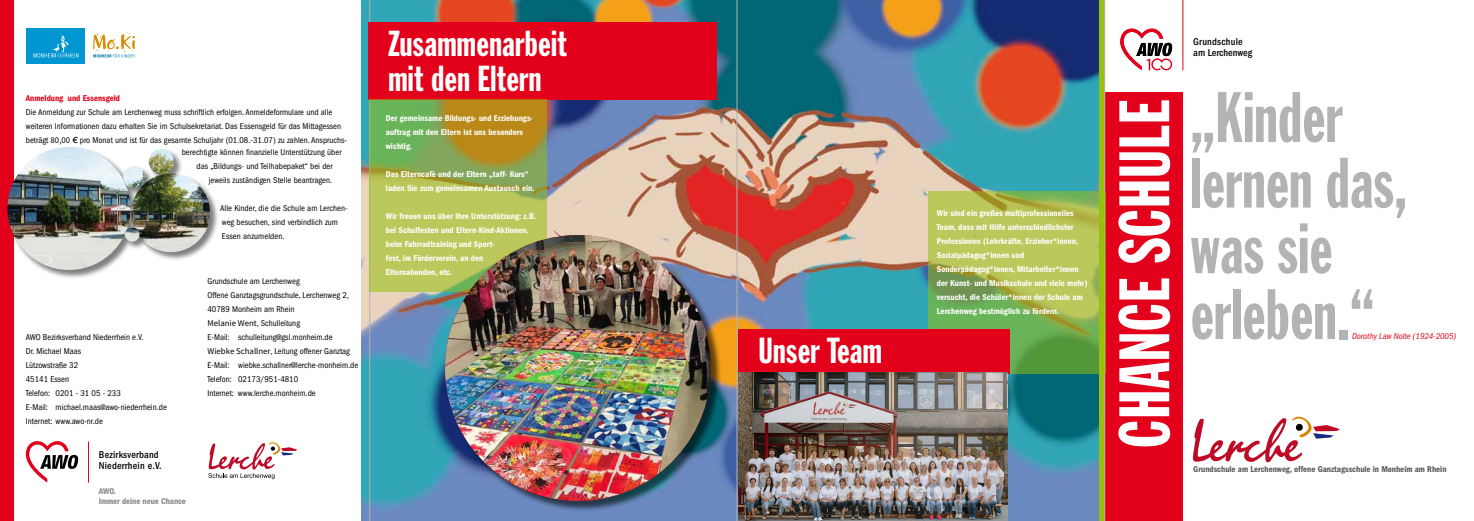
<style>
.page{position:relative;width:1474px;height:521px;background:#fff}
.page>*{position:absolute;margin:0;border:0;box-sizing:border-box;transform-origin:0 0}
.t1{font:70px/65.6px "Franklin Gothic Extra Cond";letter-spacing:.005em;color:#b1b3b4;scale:.93 1}
.t2{font:70px "Franklin Gothic Extra Cond";letter-spacing:.005em;color:#fff}
.t3{font:35.52px/35px "Franklin Gothic Extra Cond";letter-spacing:.01em;color:#fff}
.t4{font:500 condensed 10.24px/11.1px "Franklin Gothic";letter-spacing:.02em;color:#000}
.t5{font:condensed 8.75px/14px "Franklin Gothic";color:#000}
.t6{font:600 condensed 8.75px/14px "Franklin Gothic";letter-spacing:.005em;color:#fff}
.t7{font:600 condensed 8.75px "Franklin Gothic";color:#58585a}
.t8{font:italic condensed 8.75px "Franklin Gothic";color:#e2001a}
.t9{font:600 condensed 8.75px/10.5px "Franklin Gothic";letter-spacing:-.005em;color:#87888a}
.t10{font:600 condensed 8.75px "Franklin Gothic";color:#e2001a}
.s1{font-family:"Source Sans Pro";font-stretch:normal}
.s2{font-family:"Linotype Euro Font Ato F";font-stretch:normal}
</style>
<div class="page">
<img style="left:361px;top:0;width:737px;height:521px">
<div style="left:1105px;top:93px;width:77px;height:428px;background:#e2001a"></div>
<svg style="left:1192px;top:417px;width:147px;height:45px"></svg>
<div style="left:0;top:0;width:14px;height:521px;background:#e2001a"></div>
<div style="left:27px;top:28px;width:58px;height:35px;background:#0096d2"></div>
<svg style="left:33px;top:35px;width:46px;height:23px"></svg>
<svg style="left:93px;top:32px;width:42px;height:26px"></svg>
<svg style="left:208px;top:442px;width:89px;height:37px"></svg>
<svg style="left:26px;top:441px;width:52px;height:41px"></svg>
<hr style="left:88px;top:441px;width:1px;height:41px;background:#e2001a">
<div style="left:7px;top:147px;width:133px;height:132px;background:#000;opacity:.5"></div>
<img style="left:7px;top:147px;width:123px;height:123px;border-radius:60px">
<div style="left:131px;top:173px;width:88px;height:88px;background:#000;opacity:.5"></div>
<img style="left:131px;top:173px;width:79px;height:79px;border-radius:39px">
<div style="left:148px;top:148px;width:35px;height:35px;background:#000;opacity:.5"></div>
<img style="left:149px;top:149px;width:25px;height:25px;border-radius:13px">
<div style="left:123px;top:166px;width:31px;height:31px;background:#000;opacity:.5"></div>
<img style="left:123px;top:166px;width:22px;height:22px;border-radius:11px">
<div style="left:124px;top:227px;width:24px;height:23px;background:#000;opacity:.5"></div>
<img style="left:125px;top:227px;width:14px;height:15px;border-radius:7px">
<svg style="left:1120px;top:28px;width:52px;height:43px"></svg>
<hr style="left:736px;top:0;width:1px;height:521px;background:#b1b3b4">
<hr style="left:369px;top:0;width:1px;height:521px;background:#b1b3b4">
<hr style="left:1104px;top:0;width:1px;height:521px;background:#b1b3b4">
<div style="left:368px;top:22px;width:348px;height:77px;background:#e2001a"></div>
<svg style="left:928px;top:192px;width:177px;height:182px;background:#99b750"></svg>
<svg style="left:369px;top:99px;width:177px;height:193px;background:#a5b04a"></svg>
<div style="left:738px;top:329px;width:271px;height:44px;background:#e2001a"></div>
<div style="left:446px;top:236px;width:275px;height:276px;background:#000;opacity:.6"></div>
<img style="left:441px;top:235px;width:273px;height:269px">
<hr style="left:1182px;top:0;width:1px;height:70px;background:#e2001a">
<img style="left:738px;top:372px;width:269px;height:149px">
<p class="t10" style="left:26px;top:93px;width:96px">Anmeldung und Essensgeld</p>
<p class="t5" style="left:26px;top:106px;width:323px">Die Anmeldung zur Schule am Lerchenweg muss schriftlich erfolgen. Anmeldeformulare und alle weiteren Informationen dazu erhalten Sie im Schulsekretariat. Das Essensgeld für das Mittagessen beträgt <span class="s1">80,00</span> <span class="s2">e</span> pro Monat und ist für das gesamte Schuljahr (01.08.-31.07) zu zahlen. Anspruchs-</p>
<p class="t5" style="left:196px;top:145px;width:146px;text-indent:-15px">berechtigte können finanzielle Unterstützung über das „Bildungs- und Teilhabepaket“ bei der</p>
<p class="t5" style="left:209px;top:173px;width:125px">jeweils zuständigen Stelle beantragen.</p>
<p class="t5" style="left:220px;top:201px;width:129px">Alle Kinder, die die Schule am Lerchen&shy;weg besuchen, sind verbindlich zum<br>Essen anzumelden.</p>
<p class="t5" style="left:26px;top:330px;width:119px">AWO Bezirksverband Niederrhein e.V.</p>
<p class="t5" style="left:26px;top:344px;width:143px">Dr. Michael Maas<br>Lützowstraße 32<br>45141 Essen<br>Telefon: 0201 - 31 05 - 233<br>E-Mail: michael.maas@awo-niederrhein.de<br>Internet: www.awo-nr.de</p>
<p class="t4" style="left:99px;top:449px;width:64px">Bezirksverband<br>Niederrhein e.V.</p>
<p class="t9" style="left:99px;top:485px;width:89px">AWO.<br>Immer deine neue Chance</p>
<p class="t5" style="left:207px;top:274px;width:152px">Grundschule am Lerchenweg<br>Offene Ganztagsgrundschule, Lerchenweg 2, 40789 Monheim am Rhein<br><span class="s1">Melanie Went</span>, Schulleitung<br>E-Mail: schulleitung@gsl.monheim.de <span class="s1">Wiebke Schallner</span>, Leitung offener Ganztag E-Mail: wiebke.schallner@lerche-monheim.de Telefon: 02173/951-4810<br>Internet: www.lerche.monheim.de</p>
<h2 class="t3" style="left:388px;top:27px;width:180px">Zusammenarbeit mit den Eltern</h2>
<p class="t6" style="left:386px;top:111px;width:149px">Der gemeinsame Bildungs- und Erziehungs&shy;auftrag mit den Eltern ist uns besonders wichtig.</p>
<p class="t6" style="left:386px;top:167px;width:150px">Das Elterncafè und der Eltern „taff- Kurs“ laden Sie zum gemeinsamen Austausch ein.</p>
<p class="t6" style="left:386px;top:209px;width:152px">Wir freuen uns über Ihre Unterstützung: z.B. bei Schulfesten und Eltern-Kind-Aktionen, beim Fahrradtraining und Sport-<br>fest, im Förderverein, an den Elternabenden, etc.</p>
<h2 class="t3" style="left:758px;top:334px;width:125px">Unser Team</h2>
<p class="t6" style="left:936px;top:206px;width:152px">Wir sind ein großes multiprofessionelles Team, dass mit Hilfe unterschiedlichster Professionen (Lehrkräfte, Erzieher*innen, Sozialpädagog*innen und Sonderpädagog*innen, Mitarbeiter*innen der Kunst- und Musikschule und viele mehr) versucht, die Schüler*innen der Schule am Lerchenweg bestmöglich zu fördern.</p>
<h1 class="t2" style="left:1107px;top:448px;width:350px;rotate:-90deg">CHANCE SCHULE</h1>
<p class="t4" style="left:1193px;top:36px;width:60px">Grundschule am Lerchenweg</p>
<h1 class="t1" style="left:1190px;top:87px;width:234px">„Kinder lernen das, was sie</h1>
<h1 class="t1" style="left:1190px;top:284px;width:199px">erleben.“</h1>
<p class="t8" style="left:1351px;top:332px;width:106px">Dorothy Law Nolte (1924-2005)</p>
<p class="t7" style="left:1193px;top:464px;width:255px">Grundschule am Lerchenweg, offene Ganztagsschule in Monheim am Rhein</p>
</div>
